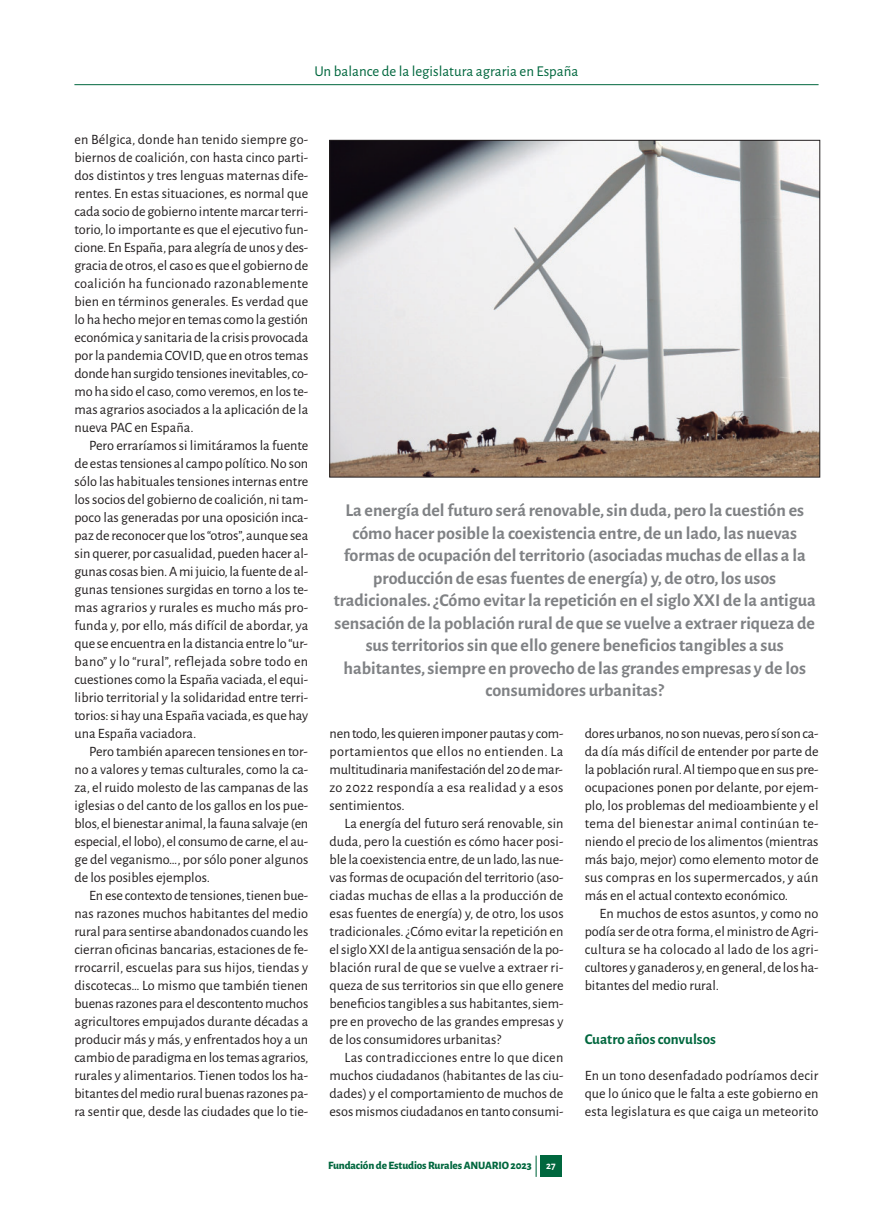
<style>
.page{position:relative;width:893px;height:1212px;background:#fff}
.page>*{position:absolute;margin:0;border:0;box-sizing:border-box;transform-origin:0 0}
.t1{font:700 18px/22.5px "Alegreya Sans";color:#808285;text-align:center}
.t2{font:15px "Alegreya Sans";color:#00673e}
.t3{font:700 15px "Alegreya Sans";color:#00673e}
.t4{font:14.25px/18px "Alegreya Sans";color:#231f20;text-align:justify}
.t5{font:800 11.25px "Alegreya Sans";letter-spacing:-.01em;color:#00673e}
.t6{font:700 10.5px "Alegreya Sans";color:#fff}
</style>
<div class="page">
<div style="left:540px;top:1155px;width:22px;height:22px;background:#00673e"></div>
<svg style="left:536px;top:1155px;width:1px;height:22px"></svg>
<hr style="left:74px;top:84px;width:745px;height:1px;background:#00673e">
<img style="left:332px;top:142px;width:486px;height:333px">
<p class="t2" style="left:314px;top:65px;width:265px">Un balance de la legislatura agraria en España</p>
<p class="t4" style="left:74px;top:131px;width:235px">en Bélgica, donde han tenido siempre go&shy;biernos de coalición, con hasta cinco parti&shy;dos distintos y tres lenguas maternas dife&shy;rentes. En estas situaciones, es normal que cada socio de gobierno intente marcar terri&shy;torio, lo importante es que el ejecutivo fun&shy;cione. En España, para alegría de unos y des&shy;gracia de otros, el caso es que el gobierno de coalición ha funcionado razonablemente bien en términos generales. Es verdad que lo ha hecho mejor en temas como la gestión económica y sanitaria de la crisis provocada por la pandemia COVID, que en otros temas donde han surgido tensiones inevitables, co&shy;mo ha sido el caso, como veremos, en los te&shy;mas agrarios asociados a la aplicación de la nueva PAC en España.</p>
<p class="t4" style="left:74px;top:437px;width:235px;text-indent:15px">Pero erraríamos si limitáramos la fuente de estas tensiones al campo político. No son sólo las habituales tensiones internas entre los socios del gobierno de coalición, ni tam&shy;poco las generadas por una oposición inca&shy;paz de reconocer que los “otros”, aunque sea sin querer, por casualidad, pueden hacer al&shy;gunas cosas bien. A mi juicio, la fuente de al&shy;gunas tensiones surgidas en torno a los te&shy;mas agrarios y rurales es mucho más pro&shy;funda y, por ello, más difícil de abordar, ya que se encuentra en la distancia entre lo “ur&shy;bano” y lo “rural”, reflejada sobre todo en cuestiones como la España vaciada, el equi&shy;librio territorial y la solidaridad entre terri&shy;torios: si hay una España vaciada, es que hay una España vaciadora.</p>
<p class="t4" style="left:74px;top:743px;width:235px;text-indent:15px">Pero también aparecen tensiones en tor&shy;no a valores y temas culturales, como la ca&shy;za, el ruido molesto de las campanas de las iglesias o del canto de los gallos en los pue&shy;blos, el bienestar animal, la fauna salvaje (en especial, el lobo), el consumo de carne, el au&shy;ge del veganismo…, por sólo poner algunos de los posibles ejemplos.</p>
<p class="t4" style="left:74px;top:887px;width:236px;text-indent:15px">En ese contexto de tensiones, tienen bue&shy;nas razones muchos habitantes del medio rural para sentirse abandonados cuando les cierran oficinas bancarias, estaciones de fe&shy;rrocarril, escuelas para sus hijos, tiendas y discotecas… Lo mismo que también tienen buenas razones para el descontento muchos agricultores empujados durante décadas a producir más y más, y enfrentados hoy a un cambio de paradigma en los temas agrarios, rurales y alimentarios. Tienen todos los ha&shy;bitantes del medio rural buenas razones pa&shy;ra sentir que, desde las ciudades que lo tie-</p>
<p class="t1" style="left:334px;top:500px;width:484px">La energía del futuro será renovable, sin duda, pero la cuestión es cómo hacer posible la coexistencia entre, de un lado, las nuevas formas de ocupación del territorio (asociadas muchas de ellas a la producción de esas fuentes de energía) y, de otro, los usos tradicionales. ¿Cómo evitar la repetición en el siglo XXI de la antigua sensación de la población rural de que se vuelve a extraer riqueza de sus territorios sin que ello genere beneficios tangibles a sus habitantes, siempre en provecho de las grandes empresas y de los consumidores urbanitas?</p>
<p class="t4" style="left:330px;top:725px;width:235px">nen todo, les quieren imponer pautas y com&shy;portamientos que ellos no entienden. La multitudinaria manifestación del 20 de mar&shy;zo 2022 respondía a esa realidad y a esos sentimientos.</p>
<p class="t4" style="left:330px;top:815px;width:236px;text-indent:15px">La energía del futuro será renovable, sin duda, pero la cuestión es cómo hacer posi&shy;ble la coexistencia entre, de un lado, las nue&shy;vas formas de ocupación del territorio (aso&shy;ciadas muchas de ellas a la producción de esas fuentes de energía) y, de otro, los usos tradicionales. ¿Cómo evitar la repetición en el siglo XXI de la antigua sensación de la po&shy;blación rural de que se vuelve a extraer ri&shy;queza de sus territorios sin que ello genere beneficios tangibles a sus habitantes, siem&shy;pre en provecho de las grandes empresas y de los consumidores urbanitas?</p>
<p class="t4" style="left:330px;top:1049px;width:235px;text-indent:15px">Las contradicciones entre lo que dicen muchos ciudadanos (habitantes de las ciu&shy;dades) y el comportamiento de muchos de esos mismos ciudadanos en tanto consumi-</p>
<p class="t5" style="left:328px;top:1159px;width:205px">Fundación de Estudios Rurales ANUARIO 2023</p>
<p class="t6" style="left:546px;top:1162px;width:11px">27</p>
<p class="t4" style="left:585px;top:725px;width:235px">dores urbanos, no son nuevas, pero sí son ca&shy;da día más difícil de entender por parte de la población rural. Al tiempo que en sus pre&shy;ocupaciones ponen por delante, por ejem&shy;plo, los problemas del medioambiente y el tema del bienestar animal continúan te&shy;niendo el precio de los alimentos (mientras más bajo, mejor) como elemento motor de sus compras en los supermercados, y aún más en el actual contexto económico.</p>
<p class="t4" style="left:585px;top:905px;width:235px;text-indent:15px">En muchos de estos asuntos, y como no podía ser de otra forma, el ministro de Agri&shy;cultura se ha colocado al lado de los agri&shy;cultores y ganaderos y, en general, de los ha&shy;bitantes del medio rural.</p>
<p class="t3" style="left:585px;top:1033px;width:133px">Cuatro años convulsos</p>
<p class="t4" style="left:585px;top:1067px;width:235px">En un tono desenfadado podríamos decir que lo único que le falta a este gobierno en esta legislatura es que caiga un meteorito</p>
</div>
